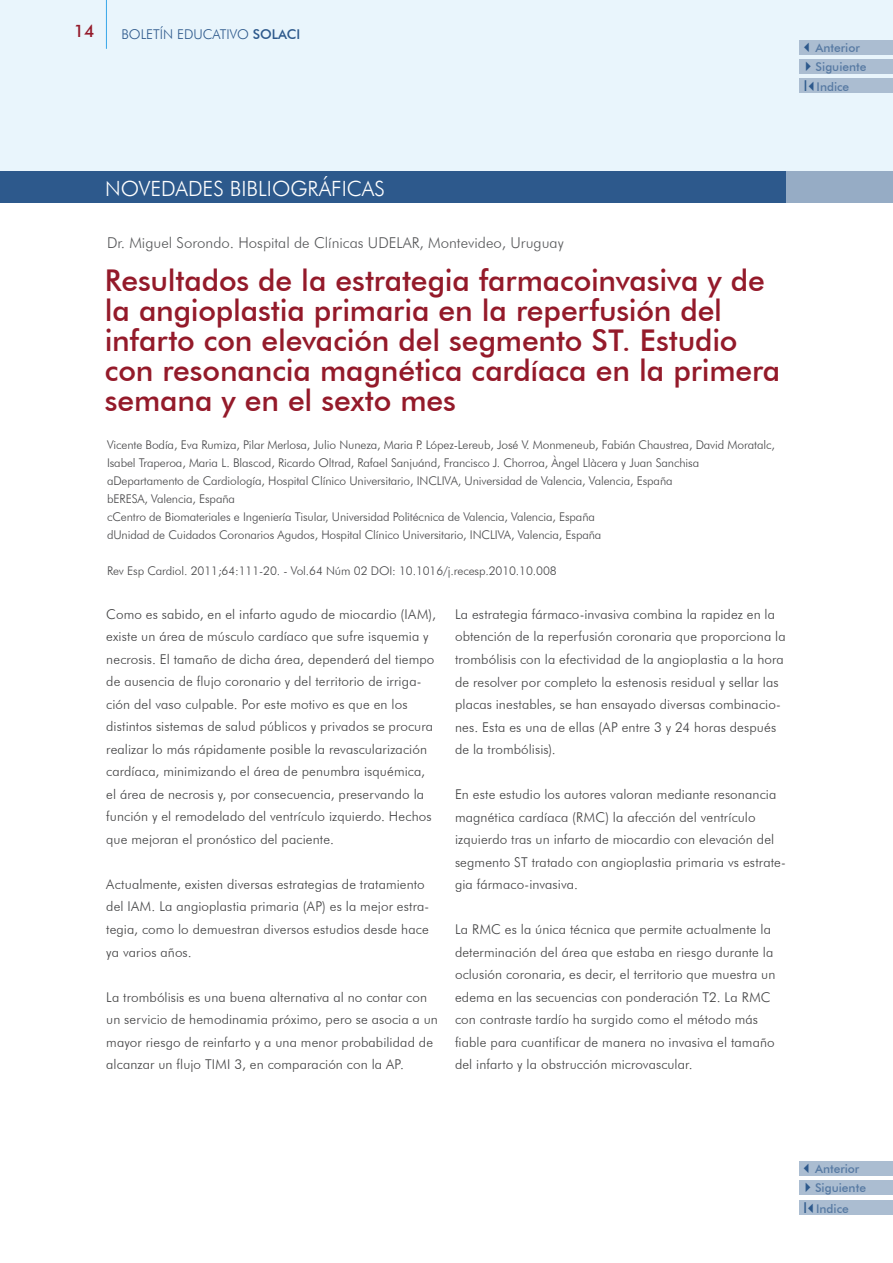
<style>
.page{position:relative;width:893px;height:1263px;background:#fff}
.page>*{position:absolute;margin:0;border:0;box-sizing:border-box;transform-origin:0 0}
.t1{font:500 30px/30px "Futura BT";letter-spacing:-.005em;color:#941a2a}
.t2{font:300 21px "Futura BT";color:#fff}
.t3{font:500 17.25px "Futura BT";color:#941a2a}
.t4{font:300 15px "Futura BT";color:#58595b}
.t5{font:300 13.5px/22.5px "Futura BT";letter-spacing:.01em;color:#414142}
.t6{font:300 13.5px "Futura BT";color:#2d598c}
.t7{font:300 12px/18px "Futura BT";letter-spacing:-.01em;color:#464648}
.t8{font:500 12px/20.5px "Futura BT";color:#577aa3}
.s1{font-weight:500}
.s2{color:#2d598c}
.s3{font-family:"Arial";font-weight:400;font-size:15px;color:#2d598c}
</style>
<div class="page">
<div style="left:0;top:0;width:893px;height:171px;background:#e9f5fc"></div>
<hr style="left:106px;top:0;width:1px;height:49px;background:#36a7e9">
<div style="left:28px;top:171px;width:759px;height:32px;background:#2d598c"></div>
<div style="left:0;top:171px;width:28px;height:32px;background:#2d598c"></div>
<div style="left:787px;top:171px;width:106px;height:32px;background:#96acc5"></div>
<div style="left:799px;top:1162px;width:93px;height:14px;background:#abbdd1"></div>
<div style="left:799px;top:1181px;width:93px;height:14px;background:#abbdd1"></div>
<div style="left:799px;top:1200px;width:93px;height:14px;background:#abbdd1"></div>
<div style="left:799px;top:41px;width:94px;height:14px;background:#abbdd1"></div>
<div style="left:799px;top:60px;width:94px;height:14px;background:#abbdd1"></div>
<div style="left:799px;top:79px;width:94px;height:14px;background:#abbdd1"></div>
<p class="t3" style="left:74px;top:21px;width:22px">14</p>
<p class="t6" style="left:121px;top:26px;width:180px">BOLETÍN EDUCATIVO <span class="s1">SOLACI</span></p>
<p class="t8" style="left:801px;top:37px;width:61px"><span class="s2">✓</span>Anterior</p>
<p class="t8" style="left:801px;top:56px;width:67px"><span class="s2">✔</span>Siguiente<br><span class="s3">I</span><span class="s2">✓</span>Indice</p>
<h2 class="t2" style="left:105px;top:176px;width:281px">NOVEDADES BIBLIOGRÁFICAS</h2>
<p class="t4" style="left:107px;top:234px;width:458px">Dr. Miguel Sorondo. Hospital de Clínicas UDELAR, Montevideo, Uruguay</p>
<h1 class="t1" style="left:105px;top:266px;width:677px">Resultados de la estrategia farmacoinvasiva y de la angioplastia primaria en la reperfusión del infarto con elevación del segmento ST. Estudio con resonancia magnética cardíaca en la primera semana y en el sexto mes</h1>
<p class="t7" style="left:107px;top:435px;width:669px">Vicente Bodía, Eva Rumiza, Pilar Merlosa, Julio Nuneza, Maria P. López-Lereub, José V. Monmeneub, Fabián Chaustrea, David Moratalc, Isabel Traperoa, Maria L. Blascod, Ricardo Oltrad, Rafael Sanjuánd, Francisco J. Chorroa, Àngel Llàcera y Juan Sanchisa aDepartamento de Cardiología, Hospital Clínico Universitario, INCLIVA, Universidad de Valencia, Valencia, España<br>bERESA, Valencia, España<br>cCentro de Biomateriales e Ingeniería Tisular, Universidad Politécnica de Valencia, Valencia, España<br>dUnidad de Cuidados Coronarios Agudos, Hospital Clínico Universitario, INCLIVA, Valencia, España</p>
<p class="t7" style="left:107px;top:561px;width:451px">Rev Esp Cardiol. 2011;64:111-20. - Vol.64 Núm 02 DOI: 10.1016/j.recesp.2010.10.008</p>
<p class="t5" style="left:106px;top:603px;width:331px">Como es sabido, en el infarto agudo de miocardio (IAM), existe un área de músculo cardíaco que sufre isquemia y necrosis. El tamaño de dicha área, dependerá del tiempo de ausencia de flujo coronario y del territorio de irriga&shy;ción del vaso culpable. Por este motivo es que en los distintos sistemas de salud públicos y privados se procura realizar lo más rápidamente posible la revascularización cardíaca, minimizando el área de penumbra isquémica, el área de necrosis y, por consecuencia, preservando la función y el remodelado del ventrículo izquierdo. Hechos que mejoran el pronóstico del paciente.</p>
<p class="t5" style="left:106px;top:873px;width:325px">Actualmente, existen diversas estrategias de tratamiento del IAM. La angioplastia primaria (AP) es la mejor estra&shy;tegia, como lo demuestran diversos estudios desde hace ya varios años.</p>
<p class="t5" style="left:106px;top:985px;width:333px">La trombólisis es una buena alternativa al no contar con un servicio de hemodinamia próximo, pero se asocia a un mayor riesgo de reinfarto y a una menor probabilidad de alcanzar un flujo TIMI 3, en comparación con la AP.</p>
<p class="t5" style="left:455px;top:603px;width:332px">La estrategia fármaco-invasiva combina la rapidez en la obtención de la reperfusión coronaria que proporciona la trombólisis con la efectividad de la angioplastia a la hora de resolver por completo la estenosis residual y sellar las placas inestables, se han ensayado diversas combinacio&shy;nes. Esta es una de ellas (AP entre 3 y 24 horas después de la trombólisis).</p>
<p class="t5" style="left:455px;top:783px;width:332px">En este estudio los autores valoran mediante resonancia magnética cardíaca (RMC) la afección del ventrículo izquierdo tras un infarto de miocardio con elevación del segmento ST tratado con angioplastia primaria vs estrate&shy;gia fármaco-invasiva.</p>
<p class="t5" style="left:455px;top:918px;width:322px">La RMC es la única técnica que permite actualmente la determinación del área que estaba en riesgo durante la oclusión coronaria, es decir, el territorio que muestra un edema en las secuencias con ponderación T2. La RMC con contraste tardío ha surgido como el método más fiable para cuantificar de manera no invasiva el tamaño del infarto y la obstrucción microvascular.</p>
<p class="t8" style="left:800px;top:1158px;width:61px"><span class="s2">✓</span>Anterior</p>
<p class="t8" style="left:800px;top:1177px;width:67px"><span class="s2">✔</span>Siguiente<br><span class="s3">I</span><span class="s2">✓</span>Indice</p>
</div>
